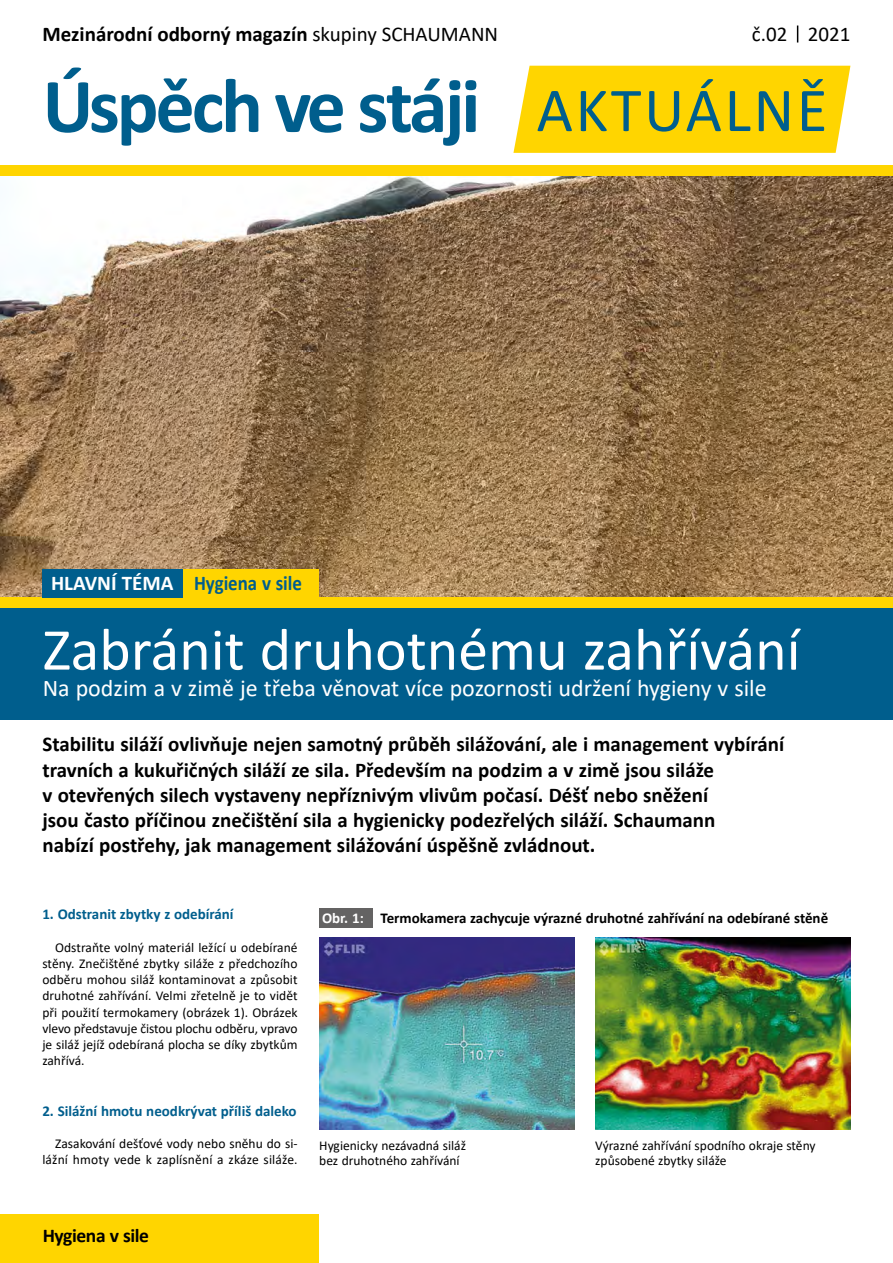
<style>
.page{position:relative;width:893px;height:1263px;background:#fff}
.page>*{position:absolute;margin:0;border:0;box-sizing:border-box;transform-origin:0 0}
.t1{font:700 78px "Calibri";letter-spacing:-.04em;color:#005e8d}
.t2{font:60px "Calibri";color:#fff}
.t3{font:24px "Calibri";color:#fff}
.t4{font:700 21px/25.2px "Calibri";color:#000}
.t5{font:700 21px "Calibri";color:#005e8d;scale:.9 1}
.t6{font:21px "Calibri";color:#000}
.t7{font:700 19.5px "Calibri";letter-spacing:-.02em;color:#000}
.t8{font:700 15px "Calibri";color:#000}
.t9{font:700 15px "Calibri";color:#005e8d}
.t10{font:13.5px/16.2px "Calibri";color:#000;text-align:justify}
.s1{font-weight:400}
.s2{font-weight:400;font-size:63px}
.s3{color:#fff}
</style>
<div class="page">
<img style="left:0;top:175px;width:893px;height:422px">
<div style="left:0;top:1215px;width:319px;height:48px;background:#ffd500"></div>
<svg style="left:797px;top:26px;width:1px;height:17px"></svg>
<div style="left:513px;top:66px;width:337px;height:87px;background:#ffd500"></div>
<div style="left:0;top:165px;width:893px;height:10px;background:#ffd500"></div>
<div style="left:0;top:604px;width:893px;height:116px;background:#005e8d"></div>
<div style="left:0;top:597px;width:893px;height:11px;background:#ffd500"></div>
<div style="left:183px;top:569px;width:136px;height:28px;background:#ffd500"></div>
<div style="left:43px;top:569px;width:140px;height:28px;background:#005e8d"></div>
<img style="left:319px;top:938px;width:255px;height:191px">
<img style="left:596px;top:938px;width:254px;height:191px">
<div style="left:319px;top:908px;width:53px;height:20px;background:#646363"></div>
<h3 class="t4" style="left:43px;top:21px;width:457px">Mezinárodní odborný magazín <span class="s1">skupiny SCHAUMANN</span></h3>
<h3 class="t6" style="left:752px;top:20px;width:100px">č.02 2021</h3>
<h1 class="t1" style="left:43px;top:51px;width:786px">Úspěch ve stáji <span class="s2">AKTUÁLNĚ</span></h1>
<h3 class="t5" style="left:51px;top:569px;width:280px"><span class="s3">HLAVNÍ TÉMA</span> Hygiena v sile</h3>
<h2 class="t2" style="left:43px;top:608px;width:759px">Zabránit druhotnému zahřívání</h2>
<h3 class="t3" style="left:43px;top:671px;width:725px">Na podzim a v zimě je třeba věnovat více pozornosti udržení hygieny v sile</h3>
<p class="t4" style="left:43px;top:731px;width:743px">Stabilitu siláží ovlivňuje nejen samotný průběh silážování, ale i management vybírání travních a kukuřičných siláží ze sila. Především na podzim a v zimě jsou siláže<br>v otevřených silech vystaveny nepříznivým vlivům počasí. Déšť nebo sněžení<br>jsou často příčinou znečištění sila a hygienicky podezřelých siláží. Schaumann<br>nabízí postřehy, jak management silážování úspěšně zvládnout.</p>
<p class="t9" style="left:42px;top:904px;width:193px">1. Odstranit zbytky z odebírání</p>
<p class="t10" style="left:42px;top:939px;width:257px;text-indent:13px">Odstraňte volný materiál ležící u odebírané stěny. Znečištěné zbytky siláže z předchozího odběru mohou siláž kontaminovat a způsobit druhotné zahřívání. Velmi zřetelně je to vidět při použití termokamery (obrázek 1). Obrázek vlevo představuje čistou plochu odběru, vpravo je siláž jejíž odebíraná plocha se díky zbytkům zahřívá.</p>
<p class="t9" style="left:42px;top:1100px;width:256px">2. Silážní hmotu neodkrývat příliš daleko</p>
<p class="t10" style="left:42px;top:1135px;width:257px;text-align:right">Zasakování dešťové vody nebo sněhu do si&shy;lážní hmoty vede k zaplísnění a zkáze siláže.</p>
<p class="t8" style="left:322px;top:907px;width:508px"><span class="s3">Obr. 1:</span> Termokamera zachycuje výrazné druhotné zahřívání na odebírané stěně</p>
<p class="t10" style="left:319px;top:1137px;width:148px">Hygienicky nezávadná siláž</p>
<p class="t10" style="left:595px;top:1137px;width:222px">Výrazné zahřívání spodního okraje stěny</p>
<p class="t10" style="left:319px;top:1152px;width:142px">bez druhotného zahřívání</p>
<p class="t10" style="left:595px;top:1152px;width:133px">způsobené zbytky siláže</p>
<h3 class="t7" style="left:43px;top:1221px;width:108px">Hygiena v sile</h3>
</div>
